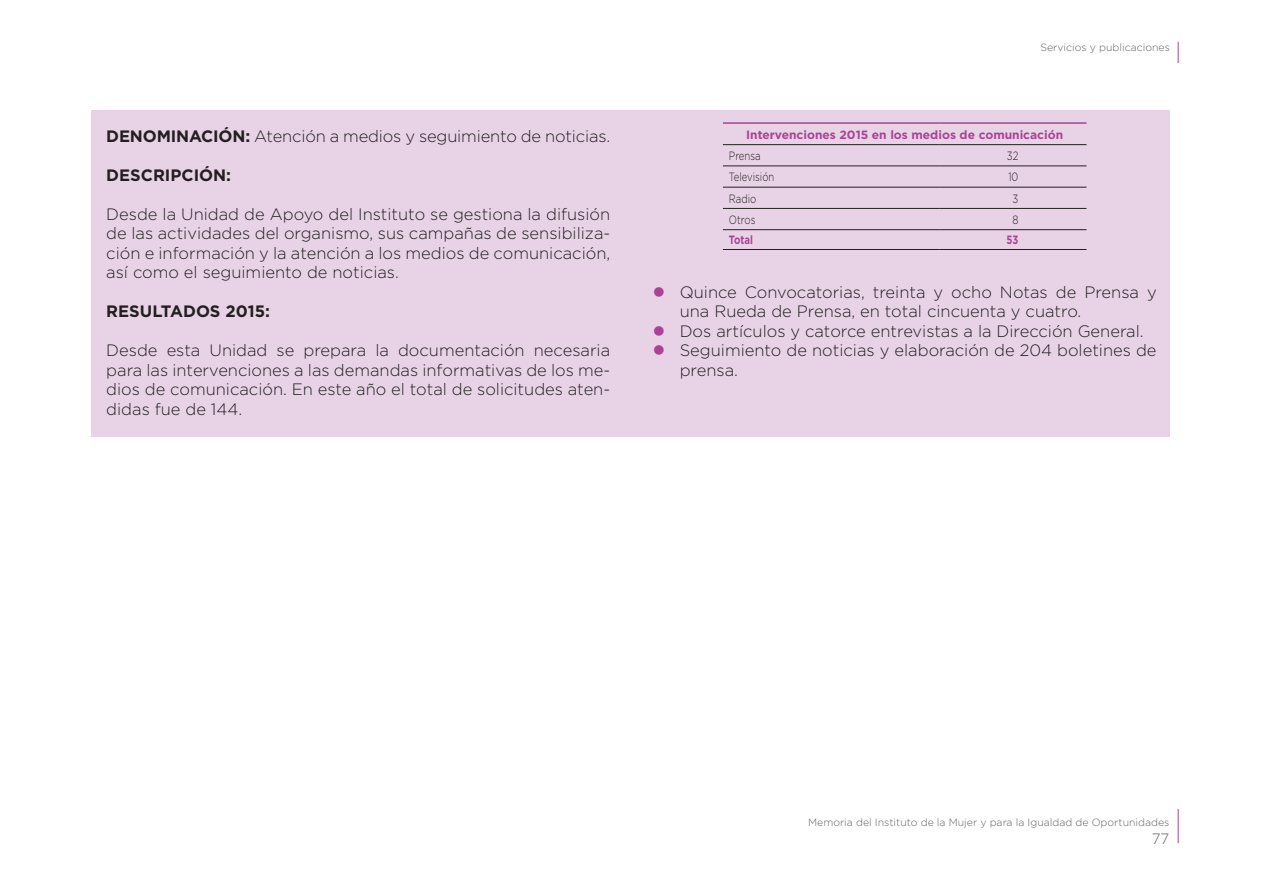
<style>
.page{position:relative;width:1263px;height:893px;background:#fff}
.page>*{position:absolute;margin:0;border:0;box-sizing:border-box;transform-origin:0 0}
.GENERAL-PARRAFO-1{font:16.5px/19.5px "Gotham Light 17";color:#231f20;text-align:justify}
.GENERAL-PARRAFO-1-2{font:700 16.5px "Gotham";color:#231f20}
.t1{font:15px "Gotham Light 17";color:#636366}
.TABLA-CABECERA{font:700 12px "Gotham";color:#ab4298}
.TABLA-PARRAFO-IZQUIE{font:12px "Gotham Light 17";color:#231f20;scale:.8 1}
.TABLA-PARRAFO-CENTRA{font:12px "Gotham Light 17";color:#231f20;scale:.8 1}
.TABLA-PARRAFO-IZQUIE-2{font:700 12px "Gotham";color:#ab4298;scale:.8 1}
.TABLA-PARRAFO-CENTRA-2{font:700 12px "Gotham";color:#ab4298;scale:.8 1}
.t2{font:10.5px "Gotham Light 17";color:#636366}
.t3{font:10.5px "Gotham Light 29";color:#636366}
.s1{font-family:"Gotham";font-weight:700}
</style>
<div class="page">
<svg style="left:1178px;top:42px;width:1px;height:21px"></svg>
<hr style="left:1178px;top:809px;width:1px;height:34px;background:#ab4298">
<div style="left:91px;top:111px;width:1078px;height:326px;background:#e8d3e6"></div>
<hr style="left:723px;top:166px;width:217px;height:1px;background:#231f20">
<hr style="left:723px;top:187px;width:217px;height:1px;background:#231f20">
<hr style="left:723px;top:208px;width:217px;height:1px;background:#231f20">
<hr style="left:940px;top:166px;width:146px;height:1px;background:#231f20">
<hr style="left:940px;top:187px;width:146px;height:1px;background:#231f20">
<hr style="left:940px;top:208px;width:146px;height:1px;background:#231f20">
<hr style="left:723px;top:229px;width:217px;height:1px;background:#231f20">
<hr style="left:940px;top:229px;width:146px;height:1px;background:#231f20">
<hr style="left:723px;top:249px;width:217px;height:1px;background:#231f20">
<hr style="left:940px;top:249px;width:146px;height:1px;background:#231f20">
<hr style="left:723px;top:122px;width:217px;height:2px;background:#ab4298">
<hr style="left:940px;top:122px;width:146px;height:2px;background:#ab4298">
<hr style="left:723px;top:144px;width:217px;height:1px;background:#231f20">
<hr style="left:940px;top:144px;width:146px;height:1px;background:#231f20">
<p class="GENERAL-PARRAFO-1" style="left:106px;top:126px;width:505px"><span class="s1">DENOMINACIÓN:</span> Atención a medios y seguimiento de noticias.</p>
<p class="GENERAL-PARRAFO-1-2" style="left:106px;top:164px;width:126px">DESCRIPCIÓN:</p>
<p class="GENERAL-PARRAFO-1" style="left:106px;top:204px;width:505px">Desde la Unidad de Apoyo del Instituto se gestiona la difusión de las actividades del organismo, sus campañas de sensibiliza&shy;ción e información y la atención a los medios de comunicación, así como el seguimiento de noticias.</p>
<p class="GENERAL-PARRAFO-1-2" style="left:106px;top:301px;width:165px">RESULTADOS 2015:</p>
<p class="GENERAL-PARRAFO-1" style="left:106px;top:340px;width:505px">Desde esta Unidad se prepara la documentación necesaria para las intervenciones a las demandas informativas de los me&shy;dios de comunicación. En este año el total de solicitudes aten&shy;didas fue de 144.</p>
<p class="t3" style="left:1040px;top:41px;width:131px">Servicios y publicaciones</p>
<p class="TABLA-CABECERA" style="left:746px;top:126px;width:318px">Intervenciones 2015 en los medios de comunicación</p>
<p class="TABLA-PARRAFO-IZQUIE" style="left:729px;top:148px;width:41px">Prensa</p>
<p class="TABLA-PARRAFO-CENTRA" style="left:1007px;top:148px;width:16px">32</p>
<p class="TABLA-PARRAFO-IZQUIE" style="left:729px;top:169px;width:58px">Televisión</p>
<p class="TABLA-PARRAFO-CENTRA" style="left:1008px;top:169px;width:14px">10</p>
<p class="TABLA-PARRAFO-IZQUIE" style="left:729px;top:191px;width:36px">Radio</p>
<p class="TABLA-PARRAFO-CENTRA" style="left:1012px;top:191px;width:9px">3</p>
<p class="TABLA-PARRAFO-IZQUIE" style="left:729px;top:212px;width:35px">Otros</p>
<p class="TABLA-PARRAFO-CENTRA" style="left:1012px;top:212px;width:9px">8</p>
<p class="TABLA-PARRAFO-IZQUIE-2" style="left:729px;top:232px;width:32px">Total</p>
<p class="TABLA-PARRAFO-CENTRA-2" style="left:1006px;top:232px;width:16px">53</p>
<p class="GENERAL-PARRAFO-1" style="left:680px;top:282px;width:478px">Quince Convocatorias, treinta y ocho Notas de Prensa y una Rueda de Prensa, en total cincuenta y cuatro.</p>
<p class="GENERAL-PARRAFO-1" style="left:680px;top:321px;width:465px">Dos artículos y catorce entrevistas a la Dirección General.</p>
<p class="GENERAL-PARRAFO-1" style="left:680px;top:340px;width:478px">Seguimiento de noticias y elaboración de 204 boletines de prensa.</p>
<p class="t2" style="left:808px;top:815px;width:363px">Memoria del Instituto de la Mujer y para la Igualdad de Oportunidades</p>
<p class="t1" style="left:1152px;top:829px;width:19px">77</p>
</div>
